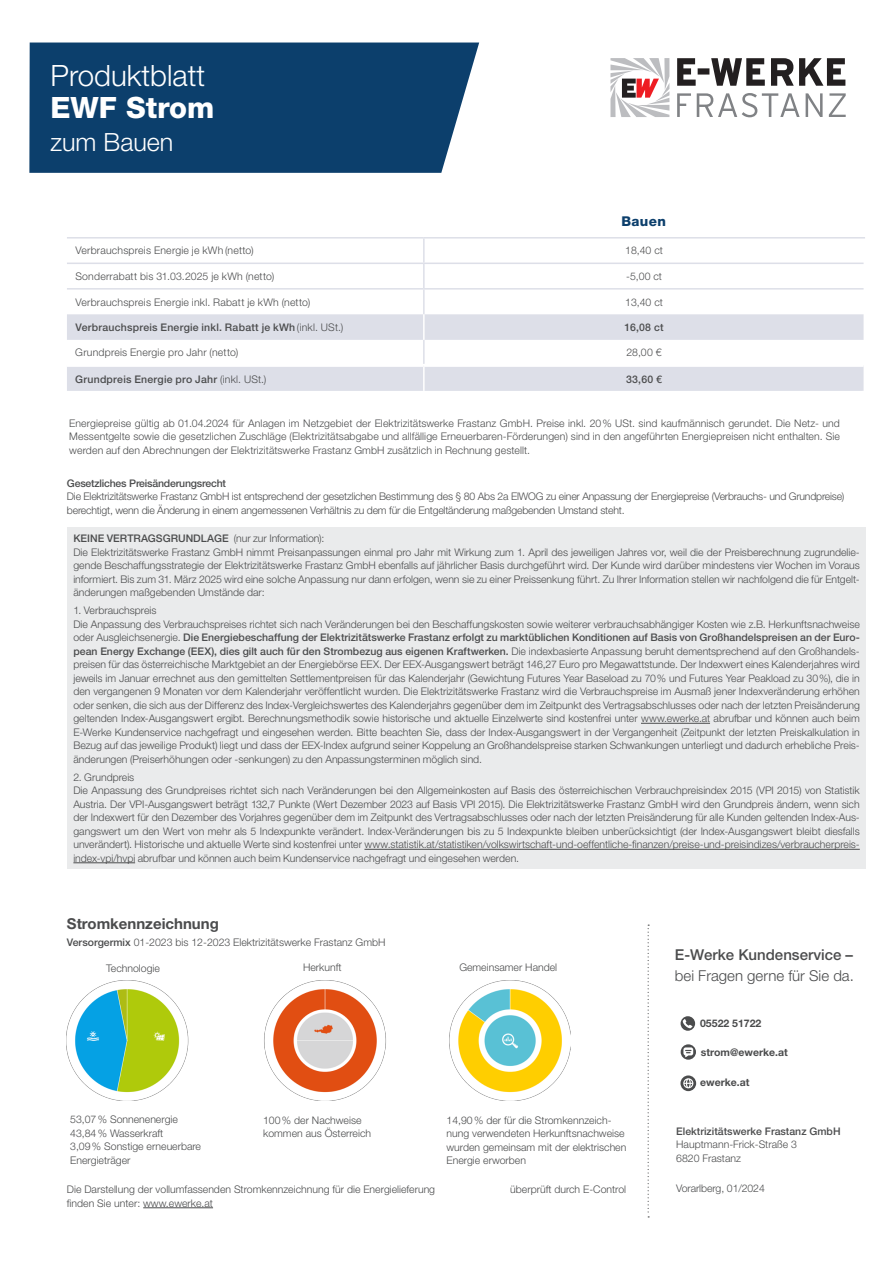
<style>
.page{position:relative;width:893px;height:1263px;background:#fff}
.page>*{position:absolute;margin:0;border:0;box-sizing:border-box;transform-origin:0 0}
.t1{font:300 29.4px "Helvetica Neue LT Std";color:#fff}
.t2{font:800 29.4px "Helvetica Neue LT Std";color:#fff}
.t3{font:300 25.2px "Helvetica Neue LT Std";color:#fff}
.t4{font:300 15px/21px "Helvetica Neue LT Std";color:#4b4c4d}
.t5{font:700 15px "Helvetica Neue LT Std";color:#4b4c4d}
.t6{font:800 13.5px "Helvetica Neue LT Std";letter-spacing:.025em;color:#0c3f6c}
.t7{font:300 10.5px/13.5px "Helvetica Neue LT Std";color:#4b4c4d;text-align:justify}
.t8{font:300 10.5px/13.5px "Helvetica Neue LT Std";letter-spacing:-.02em;color:#4b4c4d}
.t9{font:300 10.5px "Helvetica Neue LT Std";letter-spacing:.02em;color:#4b4c4d}
.t10{font:500 10.5px "Helvetica Neue LT Std";color:#4b4c4d}
.t11{font:500 10.5px "Helvetica Neue LT Std";letter-spacing:.02em;color:#4b4c4d}
.t12{font:700 10.5px "Helvetica Neue LT Std";color:#4b4c4d}
.t13{font:500 10.5px "Helvetica Neue LT Std";letter-spacing:-.02em;color:#4b4c4d}
.s1{font-weight:300}
.s2{font-weight:500}
</style>
<div class="page">
<div style="left:29px;top:43px;width:450px;height:130px;background:#0c3f6c"></div>
<svg style="left:677px;top:58px;width:88px;height:28px"></svg>
<svg style="left:771px;top:58px;width:74px;height:28px"></svg>
<svg style="left:677px;top:93px;width:14px;height:24px"></svg>
<svg style="left:697px;top:93px;width:103px;height:24px"></svg>
<svg style="left:806px;top:93px;width:17px;height:24px"></svg>
<svg style="left:829px;top:93px;width:17px;height:24px"></svg>
<svg style="left:610px;top:58px;width:59px;height:59px"></svg>
<svg style="left:67px;top:262px;width:796px;height:1px"></svg>
<svg style="left:67px;top:314px;width:797px;height:77px;fill:#dddfe8"></svg>
<hr style="left:423px;top:239px;width:2px;height:24px;background:#dddfe8">
<hr style="left:67px;top:364px;width:357px;height:3px;background:#fff">
<hr style="left:424px;top:364px;width:440px;height:3px;background:#fff">
<hr style="left:423px;top:264px;width:2px;height:24px;background:#dddfe8">
<hr style="left:423px;top:340px;width:2px;height:24px;background:#dddfe8">
<hr style="left:423px;top:290px;width:2px;height:24px;background:#dddfe8">
<hr style="left:67px;top:288px;width:357px;height:2px;background:#dddfe8">
<hr style="left:424px;top:288px;width:440px;height:2px;background:#dddfe8">
<hr style="left:67px;top:263px;width:357px;height:1px;background:#dddfe8">
<hr style="left:424px;top:263px;width:440px;height:1px;background:#dddfe8">
<hr style="left:423px;top:314px;width:2px;height:26px;background:#fff">
<hr style="left:423px;top:367px;width:2px;height:24px;background:#fff">
<hr style="left:67px;top:237px;width:357px;height:2px;background:#dddfe8">
<hr style="left:424px;top:237px;width:441px;height:2px;background:#dddfe8">
<svg style="left:680px;top:1075px;width:16px;height:16px"></svg>
<svg style="left:683px;top:1078px;width:10px;height:10px"></svg>
<svg style="left:681px;top:1044px;width:15px;height:16px"></svg>
<svg style="left:683px;top:1047px;width:10px;height:10px"></svg>
<svg style="left:681px;top:1016px;width:14px;height:15px"></svg>
<svg style="left:683px;top:1019px;width:9px;height:9px"></svg>
<img style="left:67px;top:980px;width:122px;height:121px">
<img style="left:264px;top:980px;width:122px;height:121px">
<img style="left:449px;top:980px;width:121px;height:121px">
<svg style="left:648px;top:924px;width:1px;height:293px"></svg>
<hr style="left:143px;top:1207px;width:70px;height:1px;background:#4b4c4d">
<div style="left:67px;top:528px;width:798px;height:341px;background:#eaebec"></div>
<hr style="left:641px;top:723px;width:69px;height:1px;background:#4b4c4d">
<hr style="left:364px;top:849px;width:496px;height:1px;background:#4b4c4d">
<hr style="left:73px;top:862px;width:62px;height:1px;background:#4b4c4d">
<p class="t1" style="left:51px;top:57px;width:156px">Produktblatt</p>
<p class="t2" style="left:51px;top:90px;width:165px">EWF Strom</p>
<p class="t3" style="left:51px;top:126px;width:124px">zum Bauen</p>
<p class="t6" style="left:621px;top:213px;width:46px">Bauen</p>
<p class="t9" style="left:75px;top:244px;width:180px">Verbrauchspreis Energie je kWh (netto)</p>
<p class="t7" style="left:625px;top:244px;width:39px">18,40 ct</p>
<p class="t9" style="left:75px;top:270px;width:200px">Sonderrabatt bis 31.03.2025 je kWh (netto)</p>
<p class="t7" style="left:626px;top:269px;width:37px">-5,00 ct</p>
<p class="t9" style="left:75px;top:296px;width:236px">Verbrauchspreis Energie inkl. Rabatt je kWh (netto)</p>
<p class="t7" style="left:625px;top:295px;width:39px">13,40 ct</p>
<p class="t11" style="left:75px;top:321px;width:269px">Verbrauchspreis Energie inkl. Rabatt je kWh <span class="s1">(inkl. USt.)</span></p>
<p class="t10" style="left:624px;top:321px;width:41px">16,08 ct</p>
<p class="t9" style="left:75px;top:345px;width:165px">Grundpreis Energie pro Jahr (netto)</p>
<p class="t7" style="left:626px;top:345px;width:37px">28,00 €</p>
<p class="t11" style="left:75px;top:373px;width:193px">Grundpreis Energie pro Jahr <span class="s1">(inkl. USt.)</span></p>
<p class="t10" style="left:626px;top:373px;width:38px">33,60 €</p>
<p class="t7" style="left:69px;top:416px;width:772px">Energiepreise gültig ab 01.04.2024 für Anlagen im Netzgebiet der Elektrizitätswerke Frastanz GmbH. Preise inkl. 20% USt. sind kaufmännisch gerundet. Die Netz- und Messentgelte sowie die gesetzlichen Zuschläge (Elektrizitätsabgabe und allfällige Erneuerbaren-Förderungen) sind in den angeführten Energiepreisen nicht enthalten. Sie werden auf den Abrechnungen der Elektrizitätswerke Frastanz GmbH zusätzlich in Rechnung gestellt.</p>
<p class="t13" style="left:67px;top:477px;width:161px">Gesetzliches Preisänderungsrecht</p>
<p class="t8" style="left:67px;top:490px;width:779px">Die Elektrizitätswerke Frastanz GmbH ist entsprechend der gesetzlichen Bestimmung des § 80 Abs 2a ElWOG zu einer Anpassung der Energiepreise (Verbrauchs- und Grundpreise) berechtigt, wenn die Änderung in einem angemessenen Verhältnis zu dem für die Entgeltänderung maßgebenden Umstand steht.</p>
<p class="t10" style="left:73px;top:532px;width:252px">KEINE VERTRAGSGRUNDLAGE <span class="s1">(nur zur Information):</span></p>
<p class="t7" style="left:73px;top:545px;width:788px">Die Elektrizitätswerke Frastanz GmbH nimmt Preisanpassungen einmal pro Jahr mit Wirkung zum 1. April des jeweiligen Jahres vor, weil die der Preisberechnung zugrundelie&shy;gende Beschaffungsstrategie der Elektrizitätswerke Frastanz GmbH ebenfalls auf jährlicher Basis durchgeführt wird. Der Kunde wird darüber mindestens vier Wochen im Voraus informiert. Bis zum 31. März 2025 wird eine solche Anpassung nur dann erfolgen, wenn sie zu einer Preissenkung führt. Zu Ihrer Information stellen wir nachfolgend die für Entgelt&shy;änderungen maßgebenden Umstände dar:</p>
<p class="t7" style="left:73px;top:603px;width:85px">1. Verbrauchspreis</p>
<p class="t7" style="left:73px;top:617px;width:788px">Die Anpassung des Verbrauchspreises richtet sich nach Veränderungen bei den Beschaffungskosten sowie weiterer verbrauchsabhängiger Kosten wie z.B. Herkunftsnachweise oder Ausgleichsenergie. <span class="s2">Die Energiebeschaffung der Elektrizitätswerke Frastanz erfolgt zu marktüblichen Konditionen auf Basis von Großhandelspreisen an der Euro&shy;pean Energy Exchange (EEX), dies gilt auch für den Strombezug aus eigenen Kraftwerken.</span> Die indexbasierte Anpassung beruht dementsprechend auf den Großhandels&shy;preisen für das österreichische Marktgebiet an der Energiebörse EEX. Der EEX-Ausgangswert beträgt 146,27 Euro pro Megawattstunde. Der Indexwert eines Kalenderjahres wird jeweils im Januar errechnet aus den gemittelten Settlementpreisen für das Kalenderjahr (Gewichtung Futures Year Baseload zu 70% und Futures Year Peakload zu 30%), die in den vergangenen 9 Monaten vor dem Kalenderjahr veröffentlicht wurden. Die Elektrizitätswerke Frastanz wird die Verbrauchspreise im Ausmaß jener Indexveränderung erhöhen oder senken, die sich aus der Differenz des Index-Vergleichswertes des Kalenderjahrs gegenüber dem im Zeitpunkt des Vertragsabschlusses oder nach der letzten Preisänderung geltenden Index-Ausgangswert ergibt. Berechnungsmethodik sowie historische und aktuelle Einzelwerte sind kostenfrei unter www.ewerke.at abrufbar und können auch beim E-Werke Kundenservice nachgefragt und eingesehen werden. Bitte beachten Sie, dass der Index-Ausgangswert in der Vergangenheit (Zeitpunkt der letzten Preiskalkulation in Bezug auf das jeweilige Produkt) liegt und dass der EEX-Index aufgrund seiner Koppelung an Großhandelspreise starken Schwankungen unterliegt und dadurch erhebliche Preis&shy;änderungen (Preiserhöhungen oder -senkungen) zu den Anpassungsterminen möglich sind.</p>
<p class="t7" style="left:73px;top:770px;width:62px">2. Grundpreis</p>
<p class="t7" style="left:73px;top:783px;width:788px">Die Anpassung des Grundpreises richtet sich nach Veränderungen bei den Allgemeinkosten auf Basis des österreichischen Verbrauchpreisindex 2015 (VPI 2015) von Statistik Austria. Der VPI-Ausgangswert beträgt 132,7 Punkte (Wert Dezember 2023 auf Basis VPI 2015). Die Elektrizitätswerke Frastanz GmbH wird den Grundpreis ändern, wenn sich der Indexwert für den Dezember des Vorjahres gegenüber dem im Zeitpunkt des Vertragsabschlusses oder nach der letzten Preisänderung für alle Kunden geltenden Index-Aus&shy;gangswert um den Wert von mehr als 5 Indexpunkte verändert. Index-Veränderungen bis zu 5 Indexpunkte bleiben unberücksichtigt (der Index-Ausgangswert bleibt diesfalls unverändert). Historische und aktuelle Werte sind kostenfrei unter www.statistik.at/statistiken/volkswirtschaft-und-oeffentliche-finanzen/preise-und-preisindizes/verbraucherpreis&shy;index-vpi/hvpi abrufbar und können auch beim Kundenservice nachgefragt und eingesehen werden.</p>
<p class="t5" style="left:67px;top:914px;width:153px">Stromkennzeichnung</p>
<p class="t7" style="left:67px;top:935px;width:320px"><span class="s2">Versorgermix</span> 01-2023 bis 12-2023 Elektrizitätswerke Frastanz GmbH</p>
<p class="t7" style="left:106px;top:962px;width:55px">Technologie</p>
<p class="t7" style="left:303px;top:961px;width:40px">Herkunft</p>
<p class="t7" style="left:459px;top:961px;width:99px">Gemeinsamer Handel</p>
<p class="t7" style="left:70px;top:1113px;width:109px">53,07% Sonnenenergie</p>
<p class="t7" style="left:70px;top:1126px;width:95px">43,84% Wasserkraft</p>
<p class="t7" style="left:70px;top:1140px;width:132px">3,09% Sonstige erneuerbare<br>Energieträger</p>
<p class="t7" style="left:263px;top:1113px;width:100px">100% der Nachweise</p>
<p class="t7" style="left:263px;top:1126px;width:109px">kommen aus Österreich</p>
<p class="t7" style="left:446px;top:1113px;width:181px;text-align:left">14,90% der für die Stromkennzeich&shy;nung verwendeten Herkunftsnachweise wurden gemeinsam mit der elektrischen<br>Energie erworben</p>
<p class="t7" style="left:67px;top:1182px;width:370px">Die Darstellung der vollumfassenden Stromkennzeichnung für die Energielieferung finden Sie unter: www.ewerke.at</p>
<p class="t7" style="left:510px;top:1182px;width:117px">überprüft durch E-Control</p>
<p class="t4" style="left:675px;top:944px;width:180px"><span class="s2">E-Werke Kundenservice – </span>bei Fragen gerne für Sie da.</p>
<p class="t12" style="left:700px;top:1017px;width:63px">05522 51722</p>
<p class="t12" style="left:701px;top:1045px;width:88px">strom@ewerke.at</p>
<p class="t12" style="left:700px;top:1076px;width:51px">ewerke.at</p>
<p class="t10" style="left:676px;top:1124px;width:166px">Elektrizitätswerke Frastanz GmbH</p>
<p class="t7" style="left:676px;top:1137px;width:122px">Hauptmann-Frick-Straße 3</p>
<p class="t7" style="left:676px;top:1151px;width:66px">6820 Frastanz</p>
<p class="t7" style="left:676px;top:1181px;width:90px">Vorarlberg, 01/2024</p>
</div>
